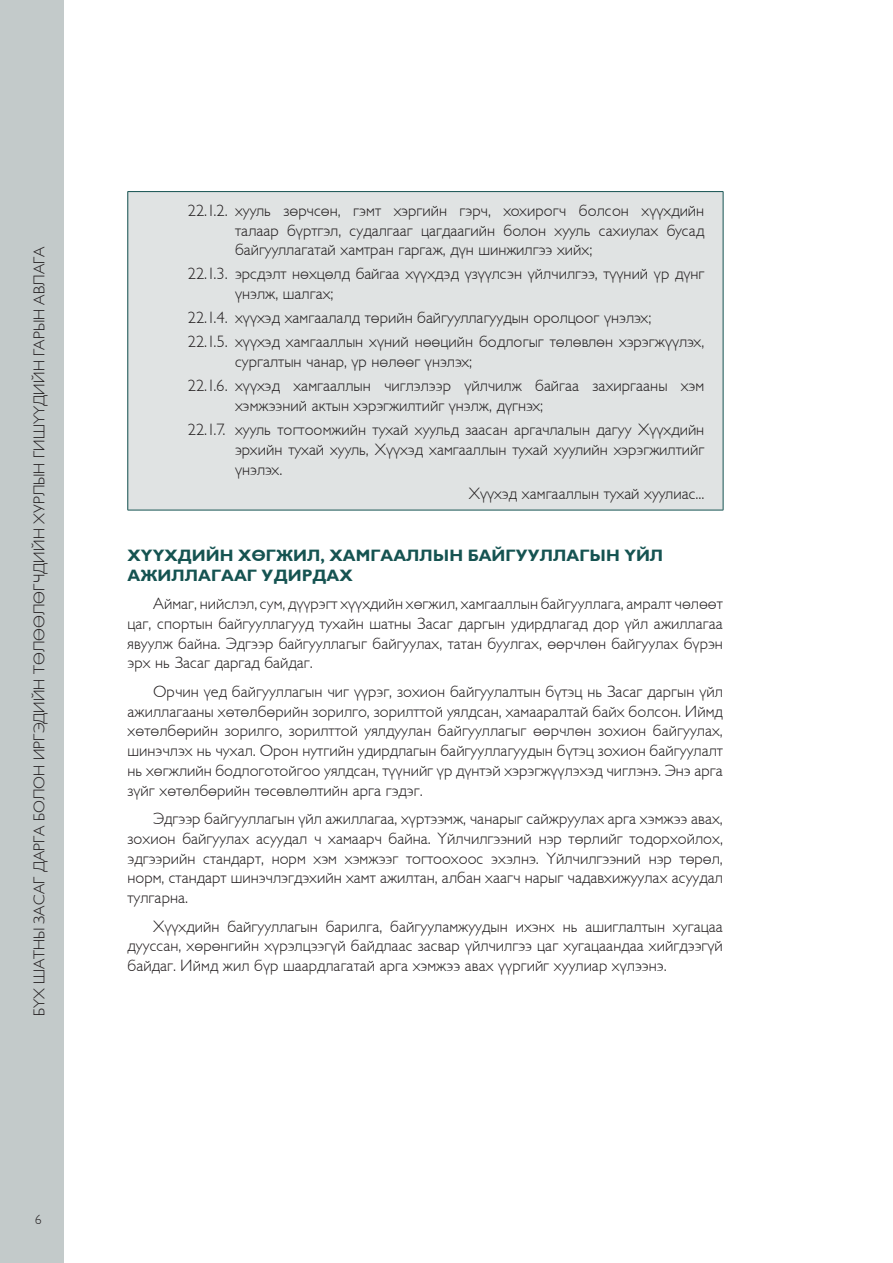
<style>
.page{position:relative;width:893px;height:1263px;background:#fff}
.page>*{position:absolute;margin:0;border:0;box-sizing:border-box;transform-origin:0 0}
.Normal__Web{font:16.5px/19.8px "Mogul Gals";color:#231f20;text-align:justify}
.garchig{font:700 16.5px/19.8px "Mogul Gals";color:#155351}
.t1{font:15.75px "Mogul Gals";color:#231f20}
.t2{font:13.5px "Mogul Gals";color:#231f20}
</style>
<div class="page">
<div style="left:0;top:0;width:64px;height:1263px;background:#c3caca"></div>
<div style="left:128px;top:192px;width:595px;height:318px;background:#e0e3e3"></div>
<hr style="left:128px;top:191px;width:595px;height:1px;background:#155351">
<hr style="left:128px;top:192px;width:1px;height:318px;background:#155351">
<hr style="left:723px;top:192px;width:1px;height:318px;background:#155351">
<hr style="left:128px;top:510px;width:595px;height:1px;background:#155351">
<p class="t1" style="left:31px;top:1016px;width:771px;rotate:-90deg">БҮХ ШАТНЫ ЗАСАГ ДАРГА БОЛОН ИРГЭДИЙН ТӨЛӨӨЛӨГЧДИЙН ХУРЛЫН ГИШҮҮДИЙН ГАРЫН АВЛАГА</p>
<p class="t2" style="left:35px;top:1213px;width:8px">6</p>
<p class="Normal__Web" style="left:235px;top:201px;width:471px;text-indent:-47px">22.1.2. хууль зөрчсөн, гэмт хэргийн гэрч, хохирогч болсон хүүхдийн талаар бүртгэл, судалгааг цагдаагийн болон хууль сахиулах бусад байгууллагатай хамтран гаргаж, дүн шинжилгээ хийх;</p>
<p class="Normal__Web" style="left:235px;top:265px;width:471px;text-indent:-47px">22.1.3. эрсдэлт нөхцөлд байгаа хүүхдэд үзүүлсэн үйлчилгээ, түүний үр дүнг үнэлж, шалгах;</p>
<p class="Normal__Web" style="left:188px;top:308px;width:465px">22.1.4. хүүхэд хамгаалалд төрийн байгууллагуудын оролцоог үнэлэх;</p>
<p class="Normal__Web" style="left:235px;top:332px;width:471px;text-indent:-47px">22.1.5. хүүхэд хамгааллын хүний нөөцийн бодлогыг төлөвлөн хэрэгжүүлэх, сургалтын чанар, үр нөлөөг үнэлэх;</p>
<p class="Normal__Web" style="left:235px;top:376px;width:471px;text-indent:-47px">22.1.6. хүүхэд хамгааллын чиглэлээр үйлчилж байгаа захиргааны хэм хэмжээний актын хэрэгжилтийг үнэлж, дүгнэх;</p>
<p class="Normal__Web" style="left:235px;top:420px;width:471px;text-indent:-47px">22.1.7. хууль тогтоомжийн тухай хуульд заасан аргачлалын дагуу Хүүхдийн эрхийн тухай хууль, Хүүхэд хамгааллын тухай хуулийн хэрэгжилтийг үнэлэх.</p>
<p class="Normal__Web" style="left:469px;top:484px;width:237px">Хүүхэд хамгааллын тухай хуулиас...</p>
<p class="garchig" style="left:128px;top:546px;width:537px">ХҮҮХДИЙН ХӨГЖИЛ, ХАМГААЛЛЫН БАЙГУУЛЛАГЫН ҮЙЛ<br>АЖИЛЛАГААГ УДИРДАХ</p>
<p class="Normal__Web" style="left:128px;top:594px;width:597px;text-indent:26px">Аймаг, нийслэл, сум, дүүрэгт хүүхдийн хөгжил, хамгааллын байгууллага, амралт чөлөөт цаг, спортын байгууллагууд тухайн шатны Засаг даргын удирдлагад дор үйл ажиллагаа явуулж байна. Эдгээр байгууллагыг байгуулах, татан буулгах, өөрчлөн байгуулах бүрэн эрх нь Засаг даргад байдаг.</p>
<p class="Normal__Web" style="left:128px;top:682px;width:597px;text-indent:26px">Орчин үед байгууллагын чиг үүрэг, зохион байгуулалтын бүтэц нь Засаг даргын үйл ажиллагааны хөтөлбөрийн зорилго, зорилттой уялдсан, хамааралтай байх болсон. Иймд хөтөлбөрийн зорилго, зорилттой уялдуулан байгууллагыг өөрчлөн зохион байгуулах, шинэчлэх нь чухал. Орон нутгийн удирдлагын байгууллагуудын бүтэц зохион байгуулалт нь хөгжлийн бодлоготойгоо уялдсан, түүнийг үр дүнтэй хэрэгжүүлэхэд чиглэнэ. Энэ арга зүйг хөтөлбөрийн төсөвлөлтийн арга гэдэг.</p>
<p class="Normal__Web" style="left:128px;top:809px;width:597px;text-indent:26px">Эдгээр байгууллагын үйл ажиллагаа, хүртээмж, чанарыг сайжруулах арга хэмжээ авах, зохион байгуулах асуудал ч хамаарч байна. Үйлчилгээний нэр төрлийг тодорхойлох, эдгээрийн стандарт, норм хэм хэмжээг тогтоохоос эхэлнэ. Үйлчилгээний нэр төрөл, норм, стандарт шинэчлэгдэхийн хамт ажилтан, албан хаагч нарыг чадавхижуулах асуудал тулгарна.</p>
<p class="Normal__Web" style="left:128px;top:917px;width:597px;text-indent:26px">Хүүхдийн байгууллагын барилга, байгууламжуудын ихэнх нь ашиглалтын хугацаа дууссан, хөрөнгийн хүрэлцээгүй байдлаас засвар үйлчилгээ цаг хугацаандаа хийгдээгүй байдаг. Иймд жил бүр шаардлагатай арга хэмжээ авах үүргийг хуулиар хүлээнэ.</p>
</div>
